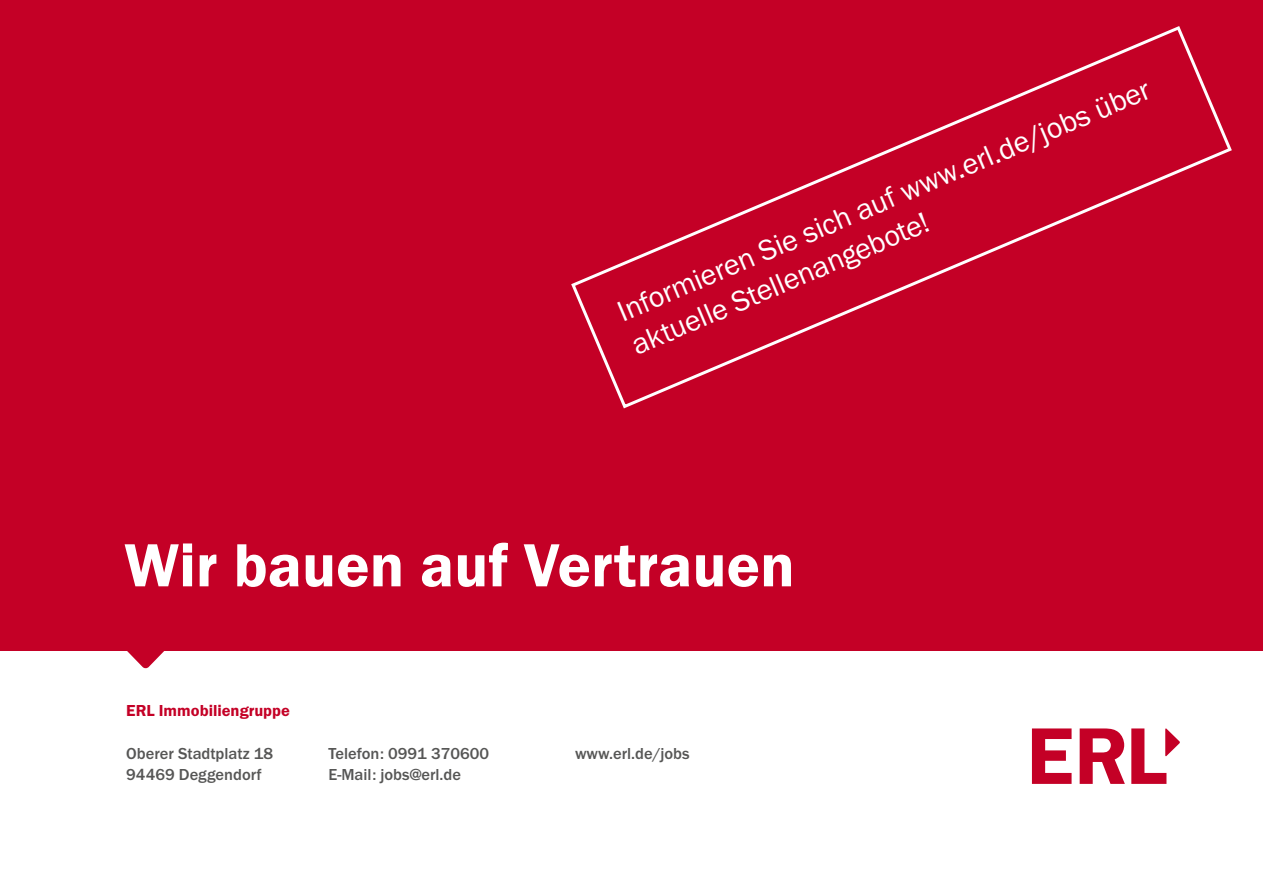
<style>
.page{position:relative;width:1263px;height:893px;background:#fff}
.page>*{position:absolute;margin:0;border:0;box-sizing:border-box;transform-origin:0 0}
.t1{font:63px "Franklin Gothic URW Dem";color:#fff}
.t2{font:30px/36px "Franklin Gothic URW Boo";color:#fff}
.t3{font:500 16.5px/21px "Franklin Gothic URW";color:#565655}
.t4{font:16.5px "Franklin Gothic URW Dem";color:#c40026}
</style>
<div class="page">
<div style="left:0;top:0;width:1263px;height:651px;background:#c40026"></div>
<svg style="left:127px;top:651px;width:37px;height:18px"></svg>
<svg style="left:1032px;top:728px;width:39px;height:56px"></svg>
<svg style="left:1080px;top:728px;width:45px;height:56px"></svg>
<svg style="left:1131px;top:728px;width:49px;height:56px"></svg>
<svg style="left:571px;top:26px;width:661px;height:383px"></svg>
<h2 class="t2" style="left:612px;top:296px;width:577px;rotate:-23deg">Informieren Sie sich auf www.erl.de/jobs über aktuelle Stellenangebote!</h2>
<h1 class="t1" style="left:124px;top:526px;width:672px">Wir bauen auf Vertrauen</h1>
<p class="t4" style="left:126px;top:700px;width:165px">ERL Immobiliengruppe</p>
<p class="t3" style="left:126px;top:743px;width:148px">Oberer Stadtplatz 18<br>94469 Deggendorf</p>
<p class="t3" style="left:328px;top:743px;width:162px">Telefon: 0991 370600<br>E-Mail: jobs@erl.de</p>
<p class="t3" style="left:575px;top:743px;width:116px">www.erl.de/jobs</p>
</div>
